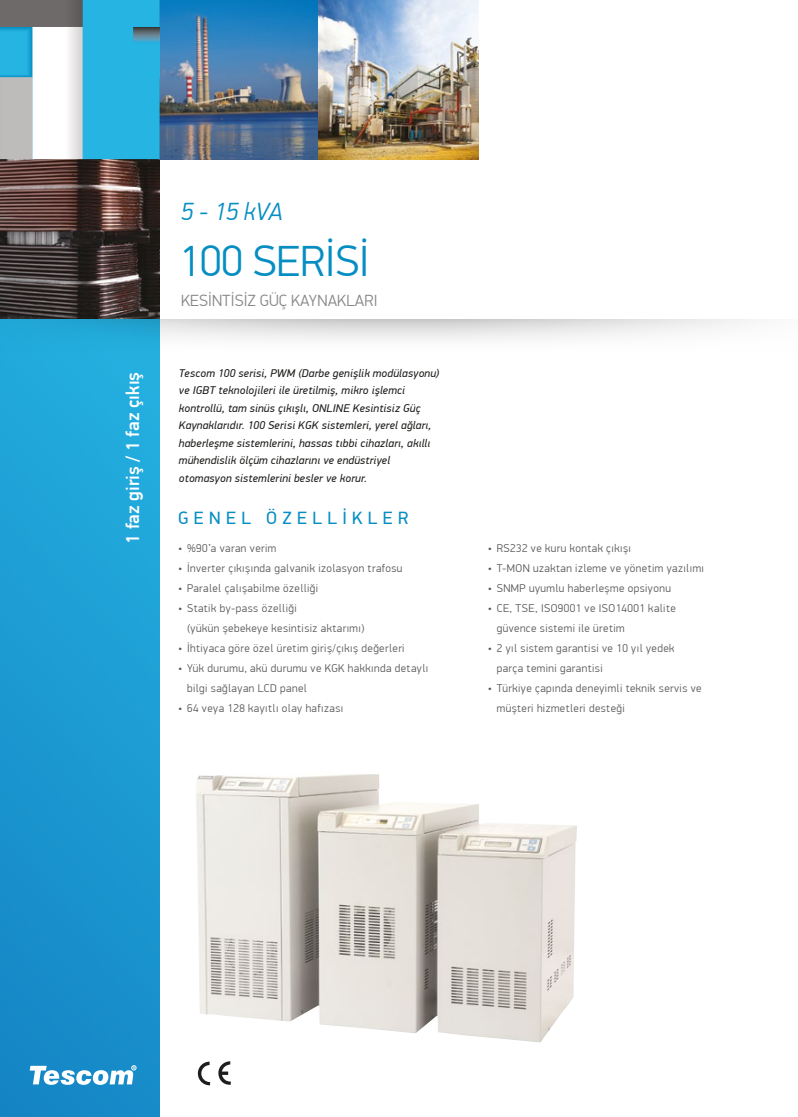
<style>
.page{position:relative;width:798px;height:1117px;background:#fff}
.page>*{position:absolute;margin:0;border:0;box-sizing:border-box;transform-origin:0 0}
.t1{font:300 43.75px "PF Din Display Pro";color:#068ec2}
.t2{font:italic 300 25px "PF Din Display Pro";color:#068ec2}
.t3{font:500 18.75px "PF Din Display Pro";color:#fff}
.t4{font:17.88px "PF Din Display Pro";letter-spacing:.3em;color:#068ec2}
.t5{font:300 16.25px "PF Din Display Pro";letter-spacing:.005em;color:#878787}
.t6{font:300 11.25px/20px "PF Din Display Pro";letter-spacing:.04em;color:#575756}
.t7{font:italic 11.25px/17.5px "PF Din Display Pro";letter-spacing:.02em;color:#1d1d1b}
</style>
<div class="page">
<svg style="left:0;top:318px;width:159px;height:798px;background:#1c9ad1"></svg>
<img style="left:0;top:159px;width:159px;height:159px">
<img style="left:159px;top:0;width:319px;height:159px">
<svg style="left:30px;top:1065px;width:106px;height:19px"></svg>
<svg style="left:0;top:319px;width:756px;height:35px"></svg>
<img style="left:196px;top:774px;width:381px;height:268px">
<svg style="left:198px;top:1061px;width:12px;height:23px"></svg>
<svg style="left:218px;top:1061px;width:13px;height:23px"></svg>
<svg style="left:0;top:0;width:159px;height:159px"></svg>
<h3 class="t3" style="left:121px;top:543px;width:173px;rotate:-90deg">1 faz giriş / 1 faz çıkış</h3>
<h2 class="t2" style="left:181px;top:197px;width:103px">5 - 15 kVA</h2>
<h1 class="t1" style="left:179px;top:236px;width:192px">100 SERİSİ</h1>
<h3 class="t5" style="left:181px;top:291px;width:198px">KESİNTİSİZ GÜÇ KAYNAKLARI</h3>
<p class="t7" style="left:179px;top:364px;width:262px">Tescom 100 serisi, PWM (Darbe genişlik modülasyonu) ve IGBT teknolojileri ile üretilmiş, mikro işlemci kontrollü, tam sinüs çıkışlı, ONLINE Kesintisiz Güç Kaynaklarıdır. 100 Serisi KGK sistemleri, yerel ağları, haberleşme sistemlerini, hassas tıbbi cihazları, akıllı mühendislik ölçüm cihazlarını ve endüstriyel otomasyon sistemlerini besler ve korur.</p>
<h3 class="t4" style="left:178px;top:507px;width:231px">GENEL ÖZELLİKLER</h3>
<p class="t6" style="left:178px;top:538px;width:99px">• %90’a varan verim</p>
<p class="t6" style="left:178px;top:558px;width:225px">• İnverter çıkışında galvanik izolasyon trafosu</p>
<p class="t6" style="left:178px;top:578px;width:141px">• Paralel çalışabilme özelliği</p>
<p class="t6" style="left:187px;top:598px;width:179px;text-indent:-9px">• Statik by-pass özelliği<br>(yükün şebekeye kesintisiz aktarımı)</p>
<p class="t6" style="left:178px;top:638px;width:228px">• İhtiyaca göre özel üretim giriş/çıkış değerleri</p>
<p class="t6" style="left:187px;top:658px;width:242px;text-indent:-9px">• Yük durumu, akü durumu ve KGK hakkında detaylı bilgi sağlayan LCD panel</p>
<p class="t6" style="left:178px;top:698px;width:167px">• 64 veya 128 kayıtlı olay hafızası</p>
<p class="t6" style="left:487px;top:538px;width:145px">• RS232 ve kuru kontak çıkışı</p>
<p class="t6" style="left:487px;top:558px;width:217px">• T-MON uzaktan izleme ve yönetim yazılımı</p>
<p class="t6" style="left:487px;top:578px;width:184px">• SNMP uyumlu haberleşme opsiyonu</p>
<p class="t6" style="left:496px;top:598px;width:180px;text-indent:-9px">• CE, TSE, ISO9001 ve ISO14001 kalite güvence sistemi ile üretim</p>
<p class="t6" style="left:496px;top:638px;width:179px;text-indent:-9px">• 2 yıl sistem garantisi ve 10 yıl yedek parça temini garantisi</p>
<p class="t6" style="left:496px;top:678px;width:206px;text-indent:-9px">• Türkiye çapında deneyimli teknik servis ve müşteri hizmetleri desteği</p>
</div>
